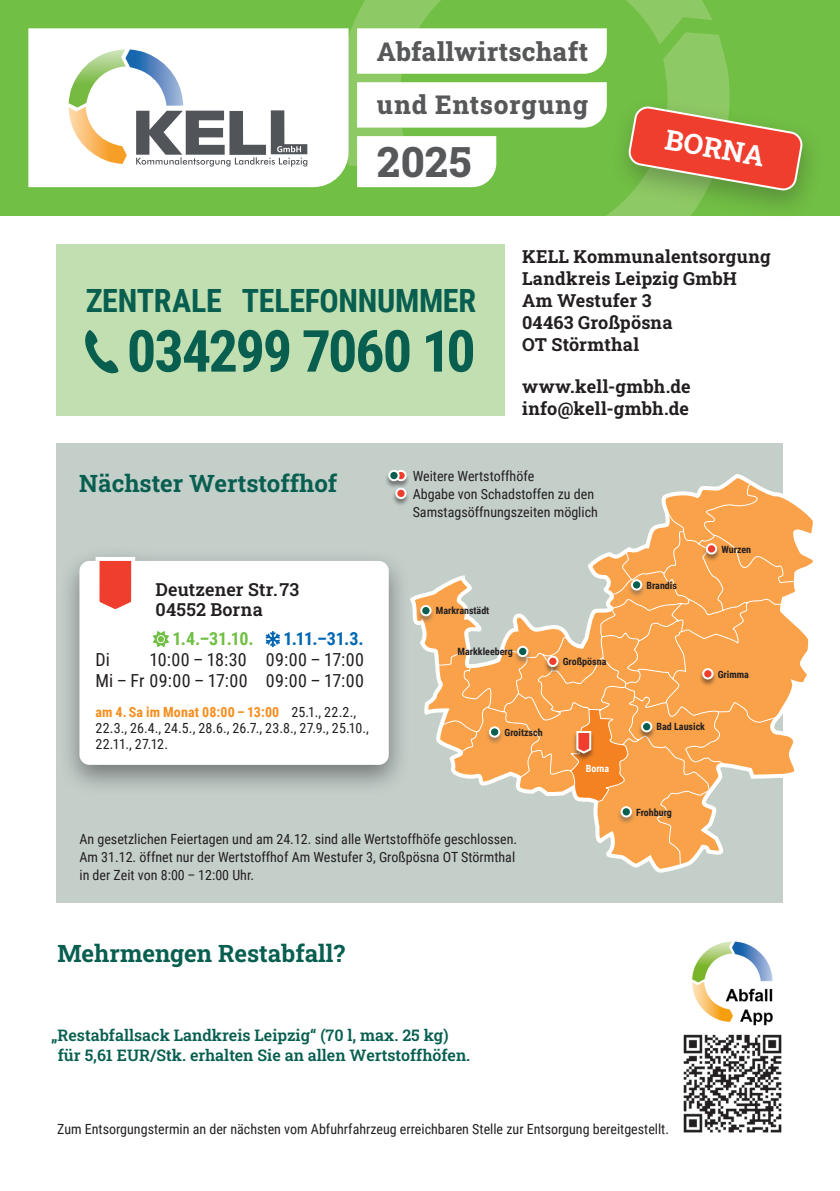
<style>
.page{position:relative;width:840px;height:1191px;background:#fff}
.page>*{position:absolute;margin:0;border:0;box-sizing:border-box;transform-origin:0 0}
.TEK_Nummer{font:700 58px "Roboto Condensed";letter-spacing:-.04em;color:#085f50}
.Titel_large{font:800 42px "Roboto Slab";color:#57585a}
.TEL_Titel{font:700 32px "Roboto Condensed";letter-spacing:-.01em;color:#085f50}
.Heading_1_Ort{font:700 28px "Roboto Slab";color:#fff}
.Titel_small{font:800 26px "Roboto Slab";letter-spacing:.025em;color:#57585a}
.Heading_2{font:700 24px "Roboto Slab";color:#085f50}
.Text_large_bold__9_11{font:700 18px/22px "Roboto Slab";letter-spacing:.01em;color:#231f20}
.WSH-Zeiten_letzte_Zeile{font:18px "Roboto Condensed";letter-spacing:.02em;color:#231f20}
.WSH-Adresse{font:600 18px/20px "Roboto Slab";letter-spacing:.01em;color:#231f20}
.WSH-Zeiten{font:18px "Roboto Condensed";letter-spacing:.015em;color:#231f20}
.WSH-Zeiten-2{font:700 18px "Roboto Condensed";color:#71bf44}
.WSH-Zeiten-3{font:700 18px "Roboto Condensed";color:#0166b3}
.Text_medium_bold{font:600 16px/20px "Roboto Slab";color:#085f50}
.Text_small__7_9{font:14px/18px "Roboto Condensed";color:#231f20}
.WSH-Samstage{font:14px/16px "Roboto Condensed";letter-spacing:.01em;color:#231f20}
.LK-Karte_Höfe{font:700 10px "Roboto Condensed";color:#231f20}
.LK-Karte_Höfe-2{font:700 10px "Roboto Condensed";color:#fff}
.s1{font-weight:700;color:#f68e1e}
</style>
<div class="page">
<div style="left:0;top:0;width:839px;height:215px;background:#71bf44"></div>
<svg style="left:348px;top:0;width:382px;height:188px"></svg>
<div style="left:57px;top:444px;width:725px;height:459px;background:#c4cfca"></div>
<div style="left:608px;top:95px;width:216px;height:127px;background:#231f20;opacity:.3"></div>
<svg style="left:626px;top:105px;width:178px;height:88px"></svg>
<div style="left:28px;top:28px;width:320px;height:159px;background:#fff"></div>
<svg style="left:69px;top:49px;width:238px;height:118px;background:#d5d7d2"></svg>
<div style="left:357px;top:28px;width:249px;height:46px;background:#fff"></div>
<div style="left:357px;top:82px;width:249px;height:46px;background:#fff"></div>
<div style="left:357px;top:136px;width:139px;height:51px;background:#fff"></div>
<div style="left:57px;top:244px;width:448px;height:171px;background:#c2dfb2"></div>
<svg style="left:85px;top:330px;width:33px;height:44px"></svg>
<div style="left:384px;top:470px;width:26px;height:19px;background:#231f20;opacity:.5"></div>
<svg style="left:396px;top:471px;width:9px;height:9px"></svg>
<div style="left:395px;top:470px;width:11px;height:11px;border:2px solid #fff;border-radius:50%"></div>
<div style="left:389px;top:471px;width:9px;height:9px;background:#085f50;border-radius:50%"></div>
<div style="left:388px;top:470px;width:11px;height:11px;border:2px solid #fff;border-radius:50%"></div>
<div style="left:391px;top:487px;width:19px;height:20px;background:#231f20;opacity:.5"></div>
<div style="left:396px;top:489px;width:9px;height:9px;background:#ef3e2e;border-radius:50%"></div>
<div style="left:395px;top:488px;width:11px;height:11px;border:2px solid #fff;border-radius:50%"></div>
<img style="left:683px;top:941px;width:99px;height:192px">
<svg style="left:407px;top:472px;width:406px;height:402px"></svg>
<svg style="left:436px;top:482px;width:361px;height:385px"></svg>
<div style="left:701px;top:543px;width:19px;height:19px;background:#231f20;opacity:.5"></div>
<div style="left:706px;top:544px;width:9px;height:9px;background:#ef3e2e;border-radius:50%"></div>
<div style="left:705px;top:543px;width:11px;height:11px;border:2px solid #fff;border-radius:50%"></div>
<div style="left:416px;top:605px;width:19px;height:19px;background:#57585a;opacity:.5"></div>
<div style="left:421px;top:606px;width:9px;height:9px;background:#085f50;border-radius:50%"></div>
<div style="left:420px;top:605px;width:11px;height:11px;border:2px solid #fff;border-radius:50%"></div>
<div style="left:512px;top:645px;width:20px;height:20px;background:#57585a;opacity:.5"></div>
<svg style="left:517px;top:647px;width:10px;height:9px"></svg>
<div style="left:516px;top:646px;width:12px;height:11px;border:2px solid #fff;border-radius:50%"></div>
<div style="left:542px;top:655px;width:20px;height:20px;background:#231f20;opacity:.5"></div>
<div style="left:548px;top:656px;width:9px;height:10px;background:#ef3e2e;border-radius:50%"></div>
<div style="left:547px;top:655px;width:11px;height:12px;border:2px solid #fff;border-radius:50%"></div>
<div style="left:484px;top:726px;width:20px;height:19px;background:#57585a;opacity:.5"></div>
<div style="left:489px;top:727px;width:10px;height:9px;background:#085f50;border-radius:50%"></div>
<div style="left:488px;top:726px;width:12px;height:11px;border:2px solid #fff;border-radius:50%"></div>
<div style="left:697px;top:668px;width:20px;height:19px;background:#231f20;opacity:.5"></div>
<svg style="left:702px;top:669px;width:10px;height:9px"></svg>
<div style="left:701px;top:668px;width:12px;height:11px;border:2px solid #fff;border-radius:50%"></div>
<div style="left:616px;top:806px;width:19px;height:19px;background:#57585a;opacity:.5"></div>
<div style="left:621px;top:807px;width:9px;height:9px;background:#085f50;border-radius:50%"></div>
<div style="left:620px;top:806px;width:11px;height:11px;border:2px solid #fff;border-radius:50%"></div>
<div style="left:626px;top:579px;width:20px;height:19px;background:#57585a;opacity:.5"></div>
<div style="left:631px;top:580px;width:10px;height:9px;background:#085f50;border-radius:50%"></div>
<div style="left:630px;top:579px;width:12px;height:11px;border:2px solid #fff;border-radius:50%"></div>
<div style="left:636px;top:721px;width:20px;height:19px;background:#231f20;opacity:.5"></div>
<div style="left:641px;top:722px;width:10px;height:9px;background:#085f50;border-radius:50%"></div>
<div style="left:640px;top:721px;width:12px;height:11px;border:2px solid #fff;border-radius:50%"></div>
<svg style="left:569px;top:709px;width:58px;height:93px;background:#f49544"></svg>
<div style="left:57px;top:545px;width:354px;height:252px;background:#231f20;opacity:.5"></div>
<div style="left:79px;top:561px;width:309px;height:204px;background:#fff;border-radius:10px"></div>
<svg style="left:153px;top:631px;width:16px;height:16px"></svg>
<svg style="left:265px;top:631px;width:15px;height:16px"></svg>
<svg style="left:93px;top:555px;width:45px;height:54px"></svg>
<p class="Titel_small" style="left:377px;top:33px;width:212px">Abfallwirtschaft</p>
<p class="Titel_small" style="left:377px;top:87px;width:213px">und Entsorgung</p>
<p class="Titel_large" style="left:377px;top:133px;width:96px">2025</p>
<p class="Heading_1_Ort" style="left:668px;top:120px;width:102px;rotate:10deg">BORNA</p>
<p class="TEL_Titel" style="left:86px;top:278px;width:392px">ZENTRALE TELEFONNUMMER</p>
<p class="TEK_Nummer" style="left:127px;top:310px;width:350px">034299 7060 10</p>
<p class="Text_large_bold__9_11" style="left:522px;top:245px;width:250px">KELL Kommunalentsorgung<br>Landkreis Leipzig GmbH<br>Am Westufer 3<br>04463 Großpösna<br>OT Störmthal</p>
<p class="Text_large_bold__9_11" style="left:522px;top:375px;width:170px">www.kell-gmbh.de info@kell-gmbh.de</p>
<p class="Heading_2" style="left:79px;top:466px;width:259px">Nächster Wertstoffhof</p>
<p class="WSH-Adresse" style="left:155px;top:579px;width:145px">Deutzener Str. 73<br>04552 Borna</p>
<p class="WSH-Zeiten-2" style="left:172px;top:626px;width:83px">1.4.–31.10.</p>
<p class="WSH-Zeiten-3" style="left:283px;top:626px;width:82px">1.11.–31.3.</p>
<p class="WSH-Zeiten" style="left:95px;top:647px;width:16px">Di</p>
<p class="WSH-Zeiten" style="left:149px;top:647px;width:216px">10:00 – 18:30 09:00 – 17:00</p>
<p class="WSH-Zeiten_letzte_Zeile" style="left:95px;top:668px;width:270px">Mi – Fr 09:00 – 17:00 09:00 – 17:00</p>
<p class="WSH-Samstage" style="left:95px;top:703px;width:275px"><span class="s1">am 4. Sa im Monat 08:00 – 13:00</span> 25.1., 22.2.,<br>22.3., 26.4., 24.5., 28.6., 26.7., 23.8., 27.9., 25.10.,<br>22.11., 27.12.</p>
<p class="Text_small__7_9" style="left:412px;top:466px;width:123px">Weitere Wertstoffhöfe</p>
<p class="Text_small__7_9" style="left:412px;top:484px;width:187px">Abgabe von Schadstoffen zu den<br>Samstagsöffnungszeiten möglich</p>
<p class="LK-Karte_Höfe" style="left:435px;top:604px;width:55px">Markranstädt</p>
<p class="LK-Karte_Höfe" style="left:457px;top:644px;width:57px">Markkleeberg</p>
<p class="LK-Karte_Höfe" style="left:562px;top:654px;width:45px">Großpösna</p>
<p class="LK-Karte_Höfe" style="left:504px;top:725px;width:40px">Groitzsch</p>
<p class="LK-Karte_Höfe-2" style="left:585px;top:762px;width:25px">Borna</p>
<p class="Text_small__7_9" style="left:79px;top:830px;width:439px">An gesetzlichen Feiertagen und am 24.12. sind alle Wertstoffhöfe geschlossen.<br>Am 31.12. öffnet nur der Wertstoffhof Am Westufer 3, Großpösna OT Störmthal in der Zeit von 8:00 – 12:00 Uhr.</p>
<p class="LK-Karte_Höfe" style="left:646px;top:578px;width:32px">Brandis</p>
<p class="LK-Karte_Höfe" style="left:721px;top:542px;width:31px">Wurzen</p>
<p class="LK-Karte_Höfe" style="left:717px;top:667px;width:33px">Grimma</p>
<p class="LK-Karte_Höfe" style="left:656px;top:720px;width:50px">Bad Lausick</p>
<p class="LK-Karte_Höfe" style="left:635px;top:805px;width:37px">Frohburg</p>
<p class="Heading_2" style="left:57px;top:937px;width:289px">Mehrmengen Restabfall?</p>
<p class="Text_medium_bold" style="left:58px;top:1025px;width:414px;text-indent:-7px">„Restabfallsack Landkreis Leipzig“ (70 l, max. 25 kg) für 5,61 EUR/Stk. erhalten Sie an allen Wertstoffhöfen.</p>
<p class="Text_small__7_9" style="left:57px;top:1119px;width:613px">Zum Entsorgungstermin an der nächsten vom Abfuhrfahrzeug erreichbaren Stelle zur Entsorgung bereitgestellt.</p>
</div>
